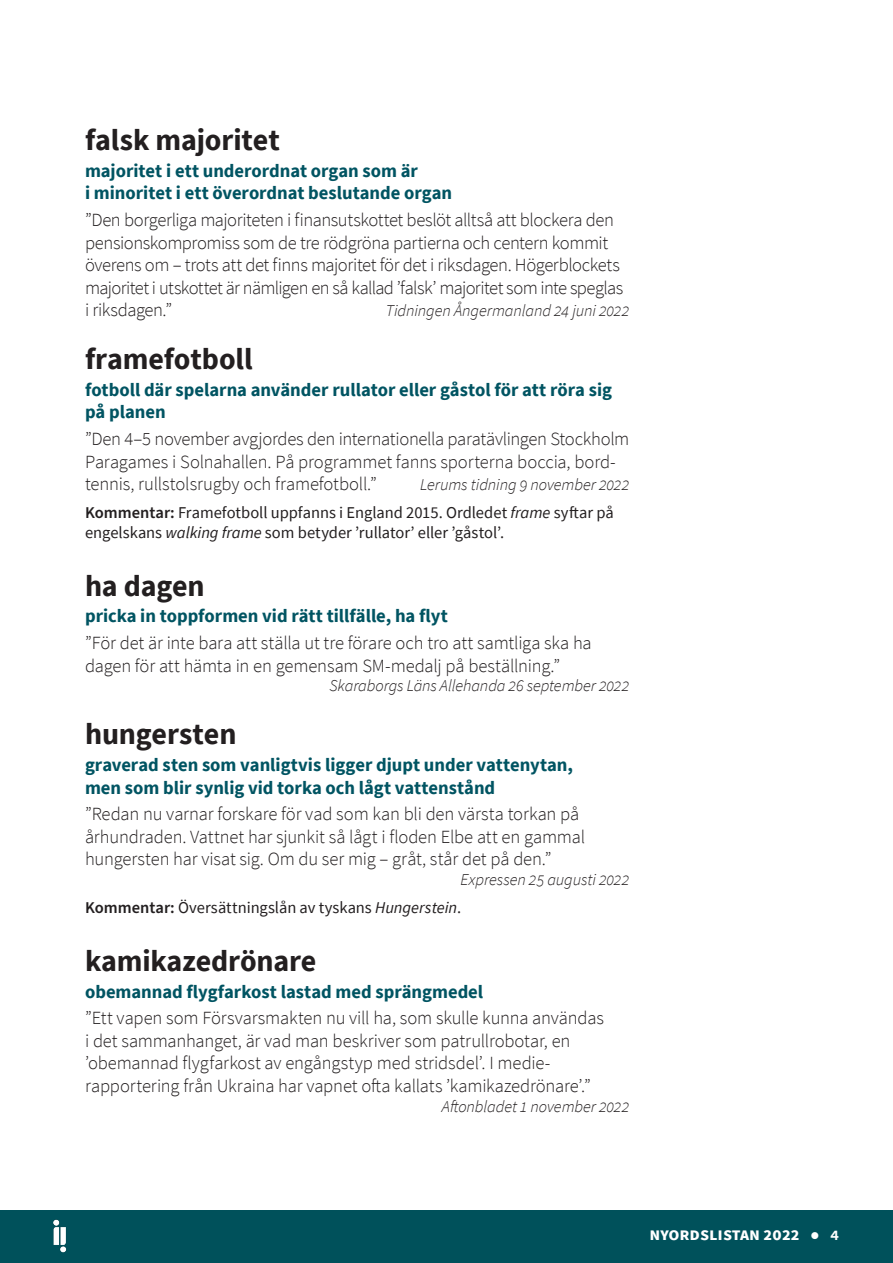
<style>
.page{position:relative;width:893px;height:1263px;background:#fff}
.page>*{position:absolute;margin:0;border:0;box-sizing:border-box;transform-origin:0 0}
.Rubrik_2{font:700 30px "Source Sans Pro";letter-spacing:-.005em;color:#231f20}
.Citat{font:300 18.6px/22.5px "Source Sans Pro";letter-spacing:-.01em;color:#231f20}
.Fakta_bröd_-_fet__de{font:700 18.6px/22.5px "Source Sans Pro";color:#005462}
.t1{font:700 18px "Source Sans Pro";color:#fff}
.Fakta_bröd_-_komment{font:16.5px/19.8px "Source Sans Pro";color:#231f20}
.Citatkälla{font:italic 300 16.5px "Source Sans Pro";letter-spacing:-.005em;color:#231f20}
.Citat-2{font:italic 300 16.5px "Source Sans Pro";letter-spacing:-.005em;color:#231f20}
.s1{font-weight:600}
.s2{font-style:italic}
</style>
<div class="page">
<div style="left:0;top:1210px;width:893px;height:53px;background:#00515b"></div>
<img style="left:53px;top:1219px;width:14px;height:34px">
<h2 class="Rubrik_2" style="left:85px;top:120px;width:196px">falsk majoritet</h2>
<p class="Fakta_bröd_-_fet__de" style="left:85px;top:159px;width:369px">majoritet i ett underordnat organ som är<br>i minoritet i ett överordnat beslutande organ</p>
<p class="Citat" style="left:85px;top:209px;width:540px">”Den borgerliga majoriteten i finansutskottet beslöt alltså att blockera den pensionskompromiss som de tre rödgröna partierna och centern kommit överens om – trots att det finns majoritet för det i riksdagen. Högerblockets majoritet i utskottet är nämligen en så kallad ’falsk’ majoritet som inte speglas i riksdagen.”</p>
<p class="Citat-2" style="left:386px;top:300px;width:245px">Tidningen Ångermanland 24 juni 2022</p>
<h2 class="Rubrik_2" style="left:85px;top:339px;width:169px">framefotboll</h2>
<p class="Fakta_bröd_-_fet__de" style="left:85px;top:378px;width:528px">fotboll där spelarna använder rullator eller gåstol för att röra sig på planen</p>
<p class="Citat" style="left:85px;top:428px;width:546px">”Den 4–5 november avgjordes den internationella paratävlingen Stockholm<br>Paragames i Solnahallen. På programmet fanns sporterna boccia, bord&shy;tennis, rullstolsrugby och framefotboll.”</p>
<p class="Citat-2" style="left:420px;top:474px;width:211px">Lerums tidning 9 november 2022</p>
<p class="Fakta_bröd_-_komment" style="left:85px;top:503px;width:530px"><span class="s1">Kommentar:</span> Framefotboll uppfanns i England 2015. Ordledet <span class="s2">frame</span> syftar på engelskans <span class="s2">walking frame</span> som betyder ’rullator’ eller ’gåstol’.</p>
<h2 class="Rubrik_2" style="left:85px;top:565px;width:121px">ha dagen</h2>
<p class="Fakta_bröd_-_fet__de" style="left:85px;top:604px;width:364px">pricka in toppformen vid rätt tillfälle, ha flyt</p>
<p class="Citat" style="left:85px;top:632px;width:508px">”För det är inte bara att ställa ut tre förare och tro att samtliga ska ha dagen för att hämta in en gemensam SM-medalj på beställning.”</p>
<p class="Citatkälla" style="left:330px;top:676px;width:301px">Skaraborgs Läns Allehanda 26 september 2022</p>
<h2 class="Rubrik_2" style="left:85px;top:714px;width:153px">hungersten</h2>
<p class="Fakta_bröd_-_fet__de" style="left:85px;top:753px;width:490px">graverad sten som vanligtvis ligger djupt under vattenytan, men som blir synlig vid torka och lågt vattenstånd</p>
<p class="Citat" style="left:85px;top:803px;width:502px">”Redan nu varnar forskare för vad som kan bli den värsta torkan på århundraden. Vattnet har sjunkit så lågt i floden Elbe att en gammal hungersten har visat sig. Om du ser mig – gråt, står det på den.”</p>
<p class="Citatkälla" style="left:460px;top:869px;width:170px">Expressen 25 augusti 2022</p>
<p class="Fakta_bröd_-_komment" style="left:85px;top:898px;width:378px"><span class="s1">Kommentar:</span> Översättningslån av tyskans <span class="s2">Hungerstein</span>.</p>
<h2 class="Rubrik_2" style="left:85px;top:940px;width:233px">kamikazedrönare</h2>
<p class="Fakta_bröd_-_fet__de" style="left:85px;top:980px;width:400px">obemannad flygfarkost lastad med sprängmedel</p>
<p class="Citat" style="left:85px;top:1007px;width:520px">”Ett vapen som Försvarsmakten nu vill ha, som skulle kunna användas i det sammanhanget, är vad man beskriver som patrullrobotar, en ’obemannad flygfarkost av engångstyp med stridsdel’. I medie&shy;rapportering från Ukraina har vapnet ofta kallats ’kamikazedrönare’.”</p>
<p class="Citatkälla" style="left:442px;top:1096px;width:189px">Aftonbladet 1 november 2022</p>
<p class="t1" style="left:649px;top:1222px;width:191px">nyordslistan 2022 ● <span class="s1">4</span></p>
</div>
